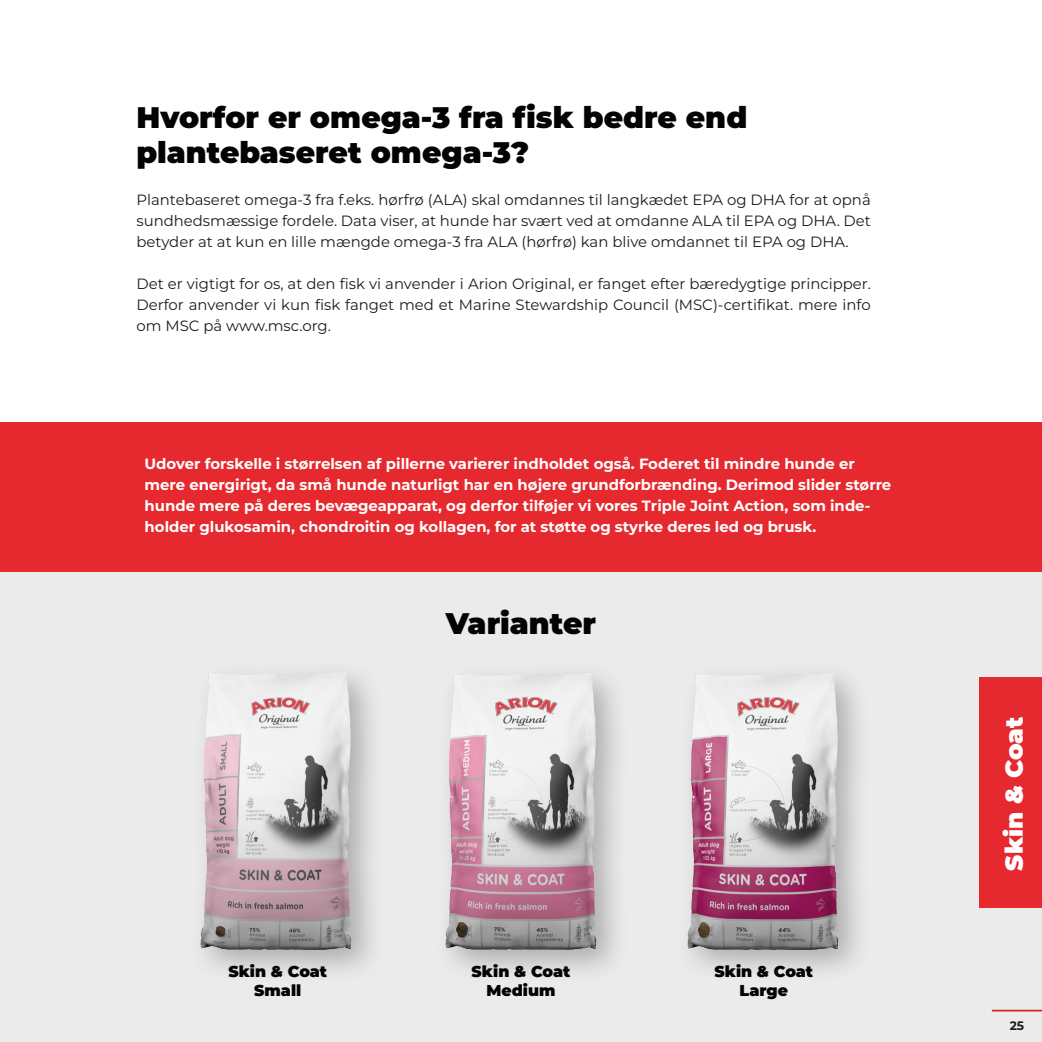
<style>
.page{position:relative;width:1042px;height:1042px;background:#fff}
.page>*{position:absolute;margin:0;border:0;box-sizing:border-box;transform-origin:0 0}
.Headline_2_-_17_pkt___-_sort{font:900 29.75px "Montserrat";color:#020304}
.t1{font:900 24.5px "Montserrat";color:#fff}
.Headline_2_-_17_pkt___-_sort-2{font:900 15.75px "Montserrat";color:#020304}
.t2{font:14.88px/21px "Montserrat";color:#1d1d1b;text-align:justify}
.Headline_2_-_17_pkt___-_sort-3{font:700 14.88px/21px "Montserrat";color:#fff}
.t3{font:700 12.25px "Montserrat";color:#1d1d1b}
</style>
<div class="page">
<div style="left:0;top:572px;width:1042px;height:470px;background:#ebebeb"></div>
<img style="left:687px;top:673px;width:172px;height:298px">
<img style="left:445px;top:673px;width:172px;height:298px">
<img style="left:200px;top:672px;width:173px;height:299px">
<div style="left:0;top:423px;width:1042px;height:149px;background:#e6292e"></div>
<div style="left:979px;top:677px;width:63px;height:231px;background:#e6292e"></div>
<p class="Headline_2_-_17_pkt___-_sort" style="left:136px;top:98px;width:612px">Hvorfor er omega-3 fra fisk bedre end</p>
<p class="Headline_2_-_17_pkt___-_sort" style="left:136px;top:133px;width:394px">plantebaseret omega-3?</p>
<p class="t2" style="left:136px;top:189px;width:736px">Plantebaseret omega-3 fra f.eks. hørfrø (ALA) skal omdannes til langkædet EPA og DHA for at opnå sundhedsmæssige fordele. Data viser, at hunde har svært ved at omdanne ALA til EPA og DHA. Det betyder at at kun en lille mængde omega-3 fra ALA (hørfrø) kan blive omdannet til EPA og DHA.</p>
<p class="t2" style="left:136px;top:273px;width:736px">Det er vigtigt for os, at den fisk vi anvender i Arion Original, er fanget efter bæredygtige principper.<br>Derfor anvender vi kun fisk fanget med et Marine Stewardship Council (MSC)-certifikat. mere info om MSC på www.msc.org.</p>
<p class="Headline_2_-_17_pkt___-_sort-3" style="left:145px;top:452px;width:748px">Udover forskelle i størrelsen af pillerne varierer indholdet også. Foderet til mindre hunde er mere energirigt, da små hunde naturligt har en højere grundforbrænding. Derimod slider større hunde mere på deres bevægeapparat, og derfor tilføjer vi vores Triple Joint Action, som inde&shy;holder glukosamin, chondroitin og kollagen, for at støtte og styrke deres led og brusk.</p>
<p class="Headline_2_-_17_pkt___-_sort" style="left:446px;top:604px;width:152px">Varianter</p>
<p class="Headline_2_-_17_pkt___-_sort-2" style="left:228px;top:961px;width:100px">Skin &amp; Coat</p>
<p class="Headline_2_-_17_pkt___-_sort-2" style="left:254px;top:979px;width:49px">Small</p>
<p class="Headline_2_-_17_pkt___-_sort-2" style="left:472px;top:961px;width:100px">Skin &amp; Coat</p>
<p class="Headline_2_-_17_pkt___-_sort-2" style="left:486px;top:979px;width:70px">Medium</p>
<p class="Headline_2_-_17_pkt___-_sort-2" style="left:714px;top:961px;width:100px">Skin &amp; Coat</p>
<p class="Headline_2_-_17_pkt___-_sort-2" style="left:739px;top:979px;width:50px">Large</p>
<h2 class="t1" style="left:998px;top:870px;width:155px;rotate:-90deg">Skin &amp; Coat</h2>
<p class="t3" style="left:1009px;top:1017px;width:16px">25</p>
</div>
